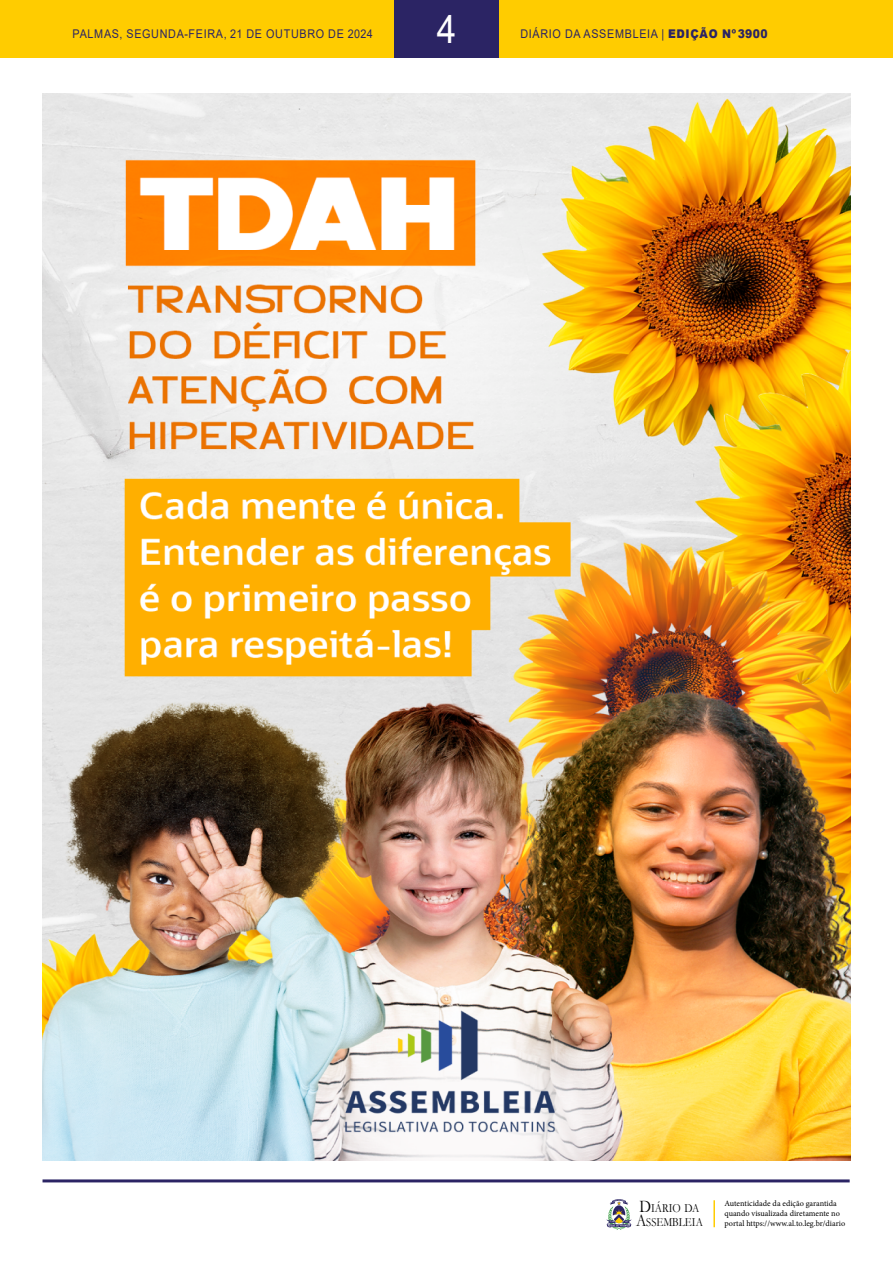
<style>
.page{position:relative;width:893px;height:1263px;background:#fff}
.page>*{position:absolute;margin:0;border:0;box-sizing:border-box;transform-origin:0 0}
.t1{font:39px "Arial";color:#fff;scale:.9 1}
.t2{font:12.45px/14px "Garamond";color:#000;scale:.85 1}
.t3{font:12px "Arial";letter-spacing:.065em;color:#2b2464;scale:.9 1}
.t4{font:8.25px/9.9px "Minion Pro";color:#000}
.s1{font-weight:900}
.s2{font-size:17.85px}
</style>
<div class="page">
<div style="left:0;top:0;width:893px;height:58px;background:#fc0"></div>
<hr style="left:43px;top:1179px;width:807px;height:3px;background:#2b2464">
<svg style="left:606px;top:1199px;width:26px;height:31px"></svg>
<div style="left:394px;top:0;width:105px;height:58px;background:#2b2464"></div>
<hr style="left:713px;top:1200px;width:2px;height:27px;background:#fc0">
<img style="left:43px;top:94px;width:807px;height:1067px">
<h1 class="t1" style="left:437px;top:2px;width:23px">4</h1>
<h3 class="t3" style="left:73px;top:25px;width:335px">PALMAS, SEGUNDA-FEIRA, 21 DE OUTUBRO DE 2024</h3>
<h3 class="t3" style="left:520px;top:25px;width:276px">DIÁRIO DA ASSEMBLEIA | <span class="s1">EDIÇÃO Nº3900</span></h3>
<h2 class="t2" style="left:636px;top:1201px;width:80px"><span class="s2">D</span>IÁRIO DA<br><span class="s2">A</span>SSEMBLEIA</h2>
<p class="t4" style="left:724px;top:1199px;width:122px">Autenticidade da edição garantida quando visualizada diretamente no portal https://www.al.to.leg.br/diario</p>
</div>
